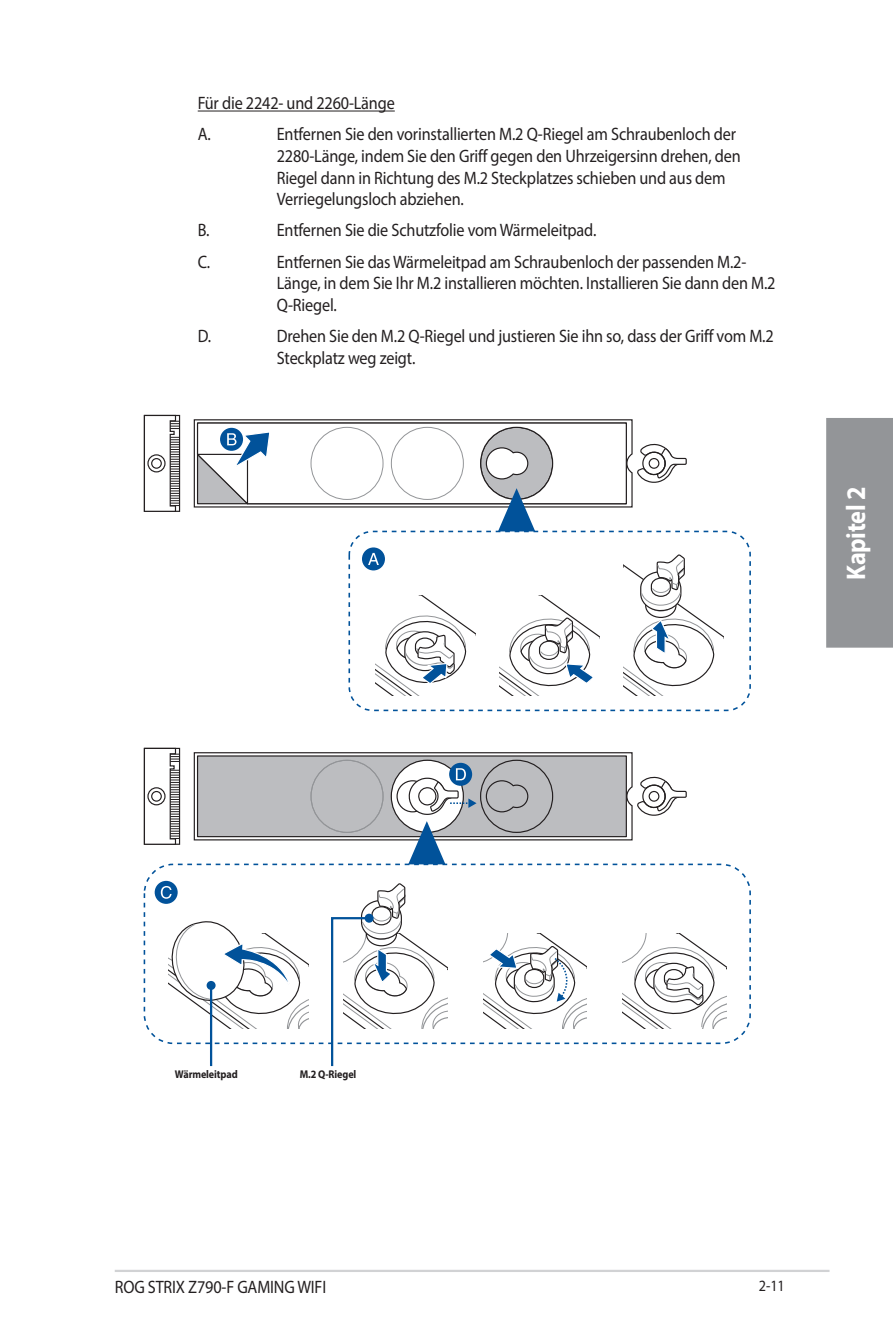
<style>
.page{position:relative;width:893px;height:1340px;background:#fff}
.page>*{position:absolute;margin:0;border:0;box-sizing:border-box;transform-origin:0 0}
.t1{font:700 27px "Myriad Pro";letter-spacing:-.01em;color:#fff;scale:.9 1}
.t2{font:18px/21.6px "Myriad Pro";letter-spacing:-.01em;color:#231f20;scale:.9 1}
.t3{font:15.75px "Myriad Pro";color:#231f20;scale:.9 1}
.t4{font:700 11.25px "Myriad Pro";letter-spacing:-.01em;color:#231f20;scale:.9 1}
</style>
<div class="page">
<hr style="left:115px;top:1269px;width:714px;height:2px;background:#d1d2d4">
<div style="left:826px;top:418px;width:67px;height:229px;background:#939598"></div>
<div style="left:144px;top:747px;width:36px;height:97px;border:1px solid #231f20"></div>
<hr style="left:144px;top:777px;width:36px;height:1px;background:#231f20">
<hr style="left:144px;top:774px;width:36px;height:1px;background:#231f20">
<hr style="left:144px;top:772px;width:36px;height:1px;background:#231f20">
<hr style="left:144px;top:770px;width:36px;height:1px;background:#231f20">
<hr style="left:144px;top:787px;width:36px;height:1px;background:#231f20">
<hr style="left:144px;top:784px;width:36px;height:1px;background:#231f20">
<hr style="left:144px;top:782px;width:36px;height:1px;background:#231f20">
<hr style="left:144px;top:779px;width:36px;height:1px;background:#231f20">
<hr style="left:144px;top:796px;width:36px;height:1px;background:#231f20">
<hr style="left:144px;top:794px;width:36px;height:1px;background:#231f20">
<hr style="left:144px;top:791px;width:36px;height:1px;background:#231f20">
<hr style="left:144px;top:789px;width:36px;height:1px;background:#231f20">
<hr style="left:144px;top:806px;width:36px;height:1px;background:#231f20">
<hr style="left:144px;top:804px;width:36px;height:1px;background:#231f20">
<hr style="left:144px;top:801px;width:36px;height:1px;background:#231f20">
<hr style="left:144px;top:799px;width:36px;height:1px;background:#231f20">
<hr style="left:144px;top:816px;width:36px;height:1px;background:#231f20">
<hr style="left:144px;top:813px;width:36px;height:1px;background:#231f20">
<hr style="left:144px;top:811px;width:36px;height:1px;background:#231f20">
<hr style="left:144px;top:808px;width:36px;height:1px;background:#231f20">
<hr style="left:144px;top:826px;width:36px;height:1px;background:#231f20">
<hr style="left:144px;top:823px;width:36px;height:1px;background:#231f20">
<hr style="left:144px;top:821px;width:36px;height:1px;background:#231f20">
<hr style="left:144px;top:818px;width:36px;height:1px;background:#231f20">
<hr style="left:144px;top:828px;width:36px;height:1px;background:#231f20">
<hr style="left:144px;top:838px;width:36px;height:1px;background:#231f20">
<hr style="left:144px;top:835px;width:36px;height:1px;background:#231f20">
<hr style="left:144px;top:833px;width:36px;height:1px;background:#231f20">
<hr style="left:144px;top:830px;width:36px;height:1px;background:#231f20">
<hr style="left:144px;top:761px;width:36px;height:1px;background:#231f20">
<hr style="left:144px;top:758px;width:36px;height:1px;background:#231f20">
<hr style="left:144px;top:756px;width:36px;height:1px;background:#231f20">
<hr style="left:144px;top:753px;width:36px;height:1px;background:#231f20">
<svg style="left:143px;top:747px;width:34px;height:98px"></svg>
<div style="left:147px;top:787px;width:19px;height:18px;border:1px solid #231f20;border-radius:50%"></div>
<div style="left:151px;top:791px;width:11px;height:10px;border:1px solid #231f20;border-radius:50%"></div>
<div style="left:144px;top:863px;width:607px;height:181px;border:2px dashed #01529a;border-radius:29px"></div>
<svg style="left:483px;top:933px;width:103px;height:95px"></svg>
<svg style="left:623px;top:933px;width:103px;height:95px"></svg>
<svg style="left:168px;top:921px;width:141px;height:107px"></svg>
<div style="left:144px;top:415px;width:36px;height:97px;border:1px solid #231f20"></div>
<hr style="left:144px;top:444px;width:36px;height:1px;background:#231f20">
<hr style="left:144px;top:442px;width:36px;height:1px;background:#231f20">
<hr style="left:144px;top:439px;width:36px;height:1px;background:#231f20">
<hr style="left:144px;top:437px;width:36px;height:1px;background:#231f20">
<hr style="left:144px;top:454px;width:36px;height:1px;background:#231f20">
<hr style="left:144px;top:451px;width:36px;height:1px;background:#231f20">
<hr style="left:144px;top:449px;width:36px;height:1px;background:#231f20">
<hr style="left:144px;top:446px;width:36px;height:1px;background:#231f20">
<hr style="left:144px;top:464px;width:36px;height:1px;background:#231f20">
<hr style="left:144px;top:461px;width:36px;height:1px;background:#231f20">
<hr style="left:144px;top:459px;width:36px;height:1px;background:#231f20">
<hr style="left:144px;top:456px;width:36px;height:1px;background:#231f20">
<hr style="left:144px;top:473px;width:36px;height:1px;background:#231f20">
<hr style="left:144px;top:471px;width:36px;height:1px;background:#231f20">
<hr style="left:144px;top:468px;width:36px;height:1px;background:#231f20">
<hr style="left:144px;top:466px;width:36px;height:1px;background:#231f20">
<hr style="left:144px;top:483px;width:36px;height:1px;background:#231f20">
<hr style="left:144px;top:481px;width:36px;height:1px;background:#231f20">
<hr style="left:144px;top:478px;width:36px;height:1px;background:#231f20">
<hr style="left:144px;top:476px;width:36px;height:1px;background:#231f20">
<hr style="left:144px;top:493px;width:36px;height:1px;background:#231f20">
<hr style="left:144px;top:490px;width:36px;height:1px;background:#231f20">
<hr style="left:144px;top:488px;width:36px;height:1px;background:#231f20">
<hr style="left:144px;top:485px;width:36px;height:1px;background:#231f20">
<hr style="left:144px;top:495px;width:36px;height:1px;background:#231f20">
<hr style="left:144px;top:505px;width:36px;height:1px;background:#231f20">
<hr style="left:144px;top:503px;width:36px;height:1px;background:#231f20">
<hr style="left:144px;top:500px;width:36px;height:1px;background:#231f20">
<hr style="left:144px;top:498px;width:36px;height:1px;background:#231f20">
<hr style="left:144px;top:428px;width:36px;height:1px;background:#231f20">
<hr style="left:144px;top:426px;width:36px;height:1px;background:#231f20">
<hr style="left:144px;top:423px;width:36px;height:1px;background:#231f20">
<hr style="left:144px;top:421px;width:36px;height:1px;background:#231f20">
<svg style="left:143px;top:414px;width:34px;height:98px"></svg>
<div style="left:147px;top:454px;width:19px;height:18px;border:1px solid #231f20;border-radius:50%"></div>
<div style="left:151px;top:458px;width:11px;height:11px;border:1px solid #231f20;border-radius:50%"></div>
<div style="left:348px;top:530px;width:403px;height:181px;border:2px dashed #01529a;border-radius:23px"></div>
<svg style="left:376px;top:595px;width:100px;height:100px"></svg>
<svg style="left:500px;top:595px;width:100px;height:100px"></svg>
<svg style="left:624px;top:554px;width:100px;height:141px"></svg>
<svg style="left:193px;top:752px;width:494px;height:112px"></svg>
<div style="left:362px;top:547px;width:23px;height:23px;background:#01529a;border-radius:50%"></div>
<svg style="left:368px;top:553px;width:11px;height:12px"></svg>
<svg style="left:193px;top:419px;width:494px;height:112px"></svg>
<div style="left:155px;top:880px;width:23px;height:23px;background:#01529a;border-radius:50%"></div>
<svg style="left:161px;top:886px;width:11px;height:12px"></svg>
<hr style="left:198px;top:111px;width:197px;height:1px;background:#231f20">
<hr style="left:210px;top:985px;width:2px;height:81px;background:#01529a">
<div style="left:207px;top:980px;width:9px;height:9px;background:#01529a;border-radius:50%"></div>
<svg style="left:330px;top:883px;width:117px;height:184px"></svg>
<div style="left:365px;top:913px;width:9px;height:9px;background:#01529a;border-radius:50%"></div>
<p class="t2" style="left:198px;top:87px;width:220px;line-height:31.3px">Für die 2242- und 2260-Länge<br>A.</p>
<p class="t2" style="left:277px;top:123px;width:517px">Entfernen Sie den vorinstallierten M.2 Q-Riegel am Schraubenloch der 2280-Länge, indem Sie den Griff gegen den Uhrzeigersinn drehen, den Riegel dann in Richtung des M.2 Steckplatzes schieben und aus dem Verriegelungsloch abziehen.</p>
<p class="t2" style="left:198px;top:219px;width:15px">B.</p>
<p class="t2" style="left:277px;top:219px;width:357px">Entfernen Sie die Schutzfolie vom Wärmeleitpad.</p>
<p class="t2" style="left:198px;top:250px;width:15px">C.</p>
<p class="t2" style="left:277px;top:250px;width:556px">Entfernen Sie das Wärmeleitpad am Schraubenloch der passenden M.2-<br>Länge, in dem Sie Ihr M.2 installieren möchten. Installieren Sie dann den M.2<br>Q-Riegel.</p>
<p class="t2" style="left:198px;top:325px;width:16px">D.</p>
<p class="t2" style="left:277px;top:325px;width:554px">Drehen Sie den M.2 Q-Riegel und justieren Sie ihn so, dass der Griff vom M.2<br>Steckplatz weg zeigt.</p>
<h1 class="t1" style="left:838px;top:580px;width:106px;rotate:-90deg">Kapitel 2</h1>
<p class="t4" style="left:175px;top:1066px;width:71px">Wärmeleitpad</p>
<p class="t4" style="left:300px;top:1066px;width:64px">M.2 Q-Riegel</p>
<p class="t2" style="left:115px;top:1275px;width:236px">ROG STRIX Z790-F GAMING WIFI</p>
<p class="t3" style="left:759px;top:1276px;width:30px">2-11</p>
</div>
